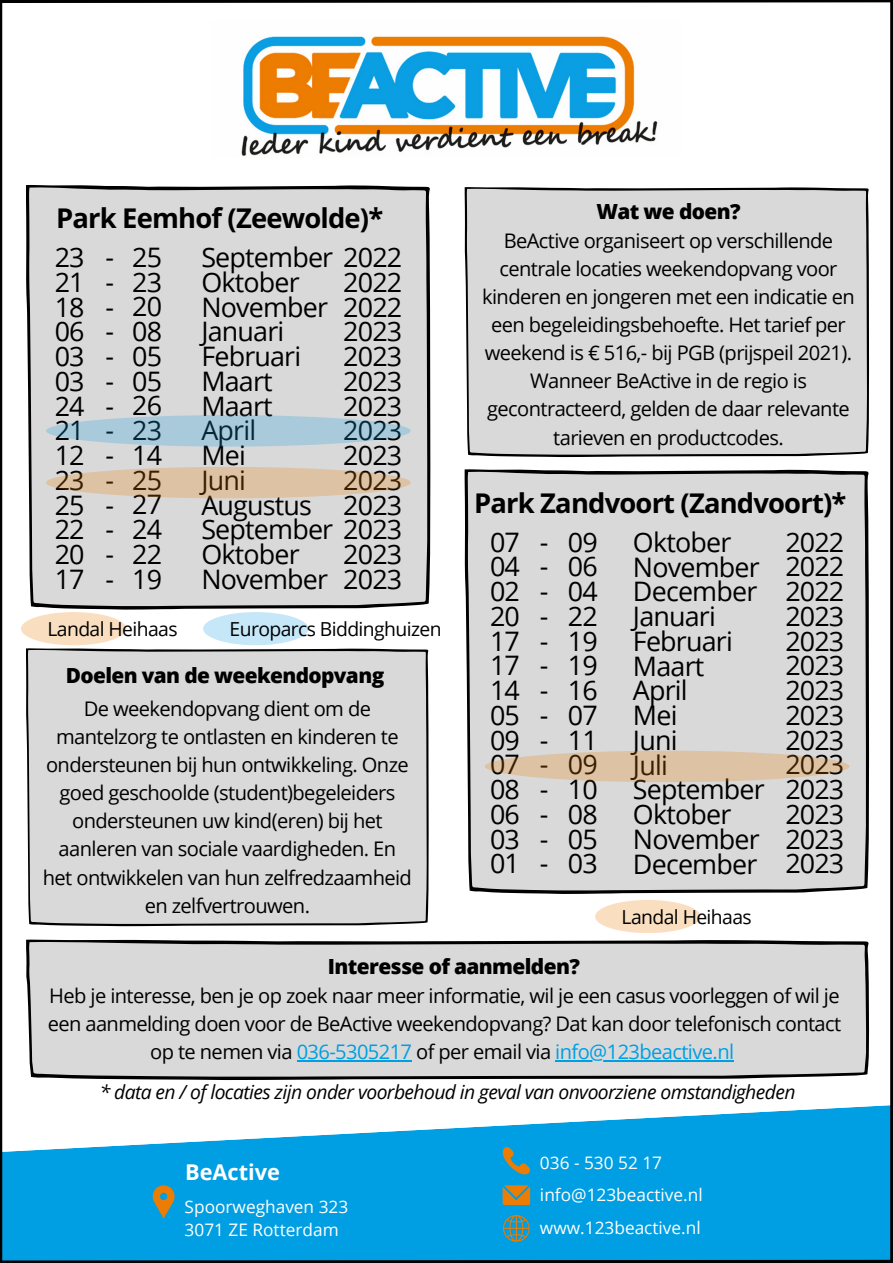
<style>
.page{position:relative;width:893px;height:1263px;background:#fff}
.page>*{position:absolute;margin:0;border:0;box-sizing:border-box;transform-origin:0 0}
.t1{font:700 27.38px "Open Sans Hebrew";letter-spacing:-.03em;color:#000}
.t2{font:26.85px/24.8px "Open Sans";letter-spacing:-.03em;color:#000;text-align:justify}
.t3{font:700 21.75px "Open Sans";color:#fff}
.t4{font:800 20.85px "Open Sans";letter-spacing:-.03em;color:#000}
.t5{font:20.1px/28.1px "Open Sans";letter-spacing:-.03em;color:#000;text-align:center}
.t6{font:italic 19.35px "Open Sans";letter-spacing:-.03em;color:#000}
.t7{font:19.35px "Open Sans";letter-spacing:-.03em;color:#000}
.t8{font:17.25px/32.1px "Open Sans";color:#fff}
.s1{color:#009ee2}
</style>
<div class="page">
<div style="left:465px;top:187px;width:404px;height:270px;background:#d9d9d9"></div>
<svg style="left:0;top:0;width:890px;height:6px"></svg>
<svg style="left:2px;top:1102px;width:888px;height:154px;fill:#009ee2"></svg>
<svg style="left:153px;top:1185px;width:22px;height:33px"></svg>
<svg style="left:501px;top:1146px;width:29px;height:29px"></svg>
<svg style="left:502px;top:1185px;width:28px;height:20px"></svg>
<svg style="left:502px;top:1214px;width:28px;height:28px"></svg>
<svg style="left:2px;top:1256px;width:888px;height:7px;background:#005e86"></svg>
<hr style="left:0;top:2px;width:2px;height:1261px;background:#000">
<hr style="left:890px;top:0;width:3px;height:1263px;background:#000">
<img style="left:241px;top:36px;width:417px;height:120px">
<svg style="left:26px;top:939px;width:843px;height:141px;background:#cecece"></svg>
<hr style="left:297px;top:1060px;width:114px;height:2px;background:#009ee2">
<hr style="left:555px;top:1060px;width:178px;height:2px;background:#009ee2">
<div style="left:465px;top:469px;width:404px;height:425px;background:#d9d9d9"></div>
<div style="left:485px;top:751px;width:364px;height:31px;background:#ddc2a4;border-radius:50%"></div>
<div style="left:595px;top:900px;width:105px;height:33px;background:#fadec0;border-radius:50%"></div>
<div style="left:26px;top:648px;width:402px;height:278px;background:#d9d9d9"></div>
<div style="left:26px;top:185px;width:404px;height:425px;background:#d9d9d9"></div>
<div style="left:203px;top:612px;width:105px;height:33px;background:#c5e7f7;border-radius:50%"></div>
<div style="left:21px;top:612px;width:105px;height:33px;background:#fadec0;border-radius:50%"></div>
<div style="left:46px;top:415px;width:365px;height:32px;background:#a8cadb;border-radius:50%"></div>
<div style="left:46px;top:467px;width:365px;height:31px;background:#ddc2a4;border-radius:50%"></div>
<h1 class="t1" style="left:56px;top:199px;width:329px">Park Eemhof (Zeewolde)*</h1>
<h2 class="t2" style="left:201px;top:244px;width:202px;text-align:left">September 2022<br>Oktober<br>November<br>Januari<br>Februari<br>Maart<br>Maart<br>April<br>Mei<br>Juni<br>Augustus<br>September 2023<br>Oktober<br>November</h2>
<h2 class="t2" style="left:55px;top:244px;width:31px">23<br>21<br>18<br>06<br>03<br>03<br>24<br>21<br>12<br>23<br>25<br>22<br>20<br>17</h2>
<h2 class="t2" style="left:106px;top:244px;width:10px">- - - - - - - - - - - - - -</h2>
<h2 class="t2" style="left:132px;top:244px;width:31px">25<br>23<br>20<br>08<br>05<br>05<br>26<br>23<br>14<br>25<br>27<br>24<br>22<br>19</h2>
<p class="t7" style="left:47px;top:615px;width:132px">Landal Heihaas</p>
<p class="t7" style="left:230px;top:615px;width:214px">Europarcs Biddinghuizen</p>
<h2 class="t2" style="left:343px;top:269px;width:60px">2022<br>2022<br>2023<br>2023<br>2023<br>2023<br>2023<br>2023<br>2023<br>2023</h2>
<h2 class="t2" style="left:343px;top:541px;width:60px">2023<br>2023</h2>
<p class="t4" style="left:66px;top:660px;width:320px">Doelen van de weekendopvang</p>
<p class="t5" style="left:43px;top:694px;width:370px">De weekendopvang dient om de mantelzorg te ontlasten en kinderen te ondersteunen bij hun ontwikkeling. Onze goed geschoolde (student)begeleiders ondersteunen uw kind(eren) bij het aanleren van sociale vaardigheden. En het ontwikkelen van hun zelfredzaamheid en zelfvertrouwen.</p>
<p class="t4" style="left:596px;top:196px;width:146px">Wat we doen?</p>
<p class="t5" style="left:482px;top:226px;width:374px">BeActive organiseert op verschillende centrale locaties weekendopvang voor kinderen en jongeren met een indicatie en een begeleidingsbehoefte. Het tarief per weekend is € 516,- bij PGB (prijspeil 2021).<br>Wanneer BeActive in de regio is gecontracteerd, gelden de daar relevante tarieven en productcodes.</p>
<h1 class="t1" style="left:474px;top:484px;width:374px">Park Zandvoort (Zandvoort)*</h1>
<h2 class="t2" style="left:633px;top:529px;width:133px;text-align:left">Oktober<br>November<br>December<br>Januari<br>Februari<br>Maart<br>April<br>Mei<br>Juni<br>Juli<br>September<br>Oktober<br>November<br>December</h2>
<h2 class="t2" style="left:785px;top:529px;width:60px">2022<br>2022<br>2022<br>2023<br>2023<br>2023<br>2023<br>2023<br>2023<br>2023<br>2023<br>2023<br>2023<br>2023</h2>
<h2 class="t2" style="left:490px;top:529px;width:31px">07<br>04<br>02<br>20<br>17<br>17<br>14<br>05<br>09<br>07<br>08<br>06<br>03<br>01</h2>
<h2 class="t2" style="left:540px;top:529px;width:10px">- - - - - - - - - - - - - -</h2>
<h2 class="t2" style="left:568px;top:529px;width:31px">09<br>06<br>04<br>22<br>19<br>19<br>16<br>07<br>11<br>09<br>10<br>08<br>05<br>03</h2>
<p class="t7" style="left:621px;top:903px;width:132px">Landal Heihaas</p>
<p class="t4" style="left:328px;top:952px;width:253px">Interesse of aanmelden?</p>
<p class="t5" style="left:48px;top:981px;width:795px">Heb je interesse, ben je op zoek naar meer informatie, wil je een casus voorleggen of wil je een aanmelding doen voor de BeActive weekendopvang? Dat kan door telefonisch contact op te nemen via <span class="s1">036-5305217</span> of per email via <span class="s1">info@123beactive.nl</span></p>
<p class="t6" style="left:100px;top:1078px;width:697px">* data en / of locaties zijn onder voorbehoud in geval van onvoorziene omstandigheden</p>
<p class="t3" style="left:185px;top:1156px;width:96px">BeActive</p>
<p class="t8" style="left:185px;top:1194px;width:165px;line-height:23.6px">Spoorweghaven 323<br>3071 ZE Rotterdam</p>
<p class="t8" style="left:540px;top:1147px;width:164px">036 - 530 52 17 info@123beactive.nl www.123beactive.nl</p>
</div>
